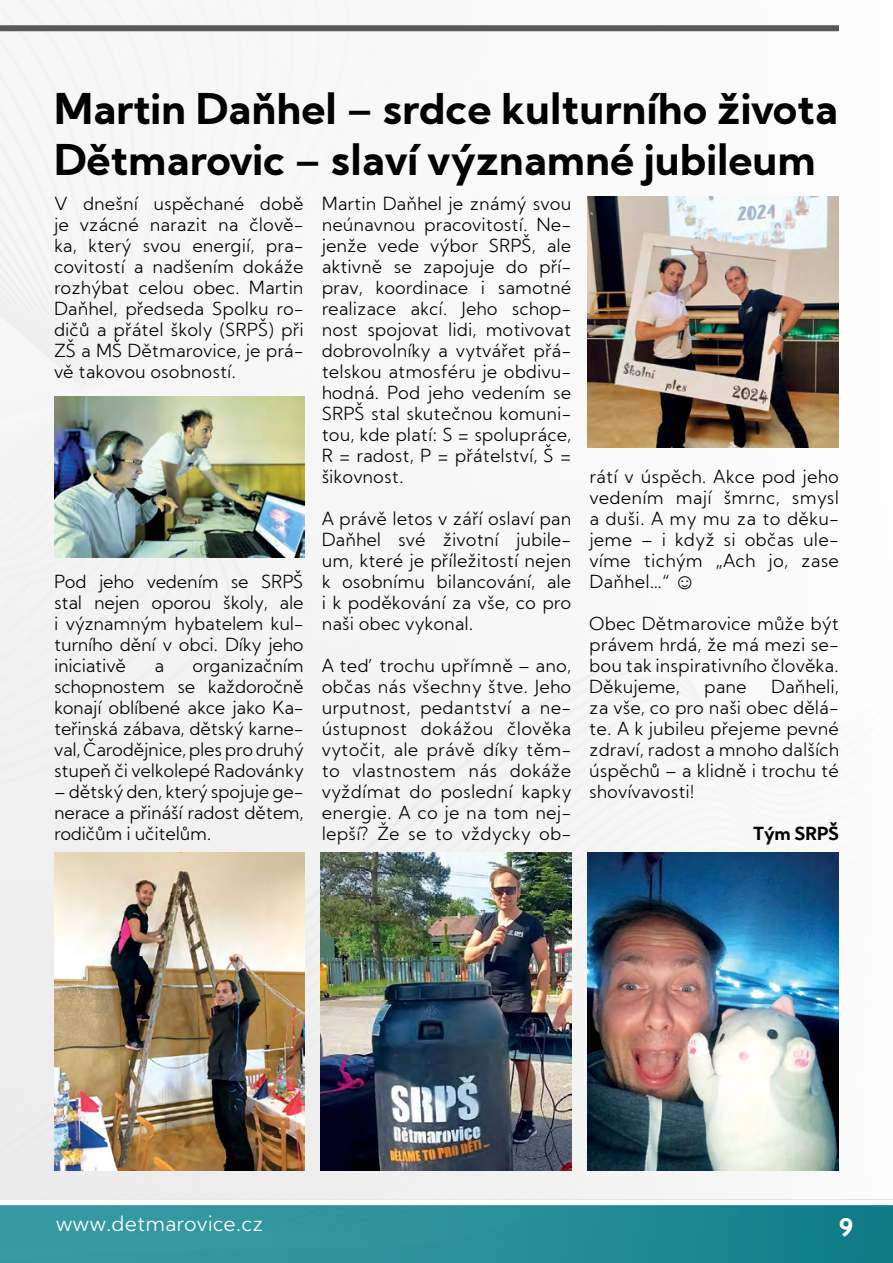
<style>
.page{position:relative;width:893px;height:1263px;background:#fff}
.page>*{position:absolute;margin:0;border:0;box-sizing:border-box;transform-origin:0 0}
.t1{font:700 42.3px/50.7px "Kumbh Sans";color:#000}
.t2{font:700 24px "Kumbh Sans";color:#fff}
.t3{font:300 21px "Kumbh Sans";color:#fff}
.t4{font:300 18px/21px "Kumbh Sans";color:#000;text-align:justify}
.t5{font:700 18px "Kumbh Sans";color:#000}
.s1{font-family:"Times New Roman";font-weight:400;font-size:21px}
</style>
<div class="page">
<img style="left:0;top:0;width:893px;height:1263px">
<div style="left:0;top:25px;width:839px;height:6px;background:#58595b"></div>
<div style="left:0;top:1199px;width:893px;height:6px;background:#fff"></div>
<img style="left:321px;top:853px;width:250px;height:317px">
<img style="left:587px;top:853px;width:252px;height:317px">
<img style="left:54px;top:853px;width:251px;height:317px">
<img style="left:587px;top:196px;width:252px;height:252px">
<img style="left:54px;top:397px;width:251px;height:161px">
<h1 class="t1" style="left:54px;top:84px;width:786px">Martin Daňhel – srdce kulturního života<br>Dětmarovic – slaví významné jubileum</h1>
<p class="t4" style="left:54px;top:193px;width:251px">V dnešní uspěchané době je vzácné narazit na člově&shy;ka, který svou energií, pra&shy;covitostí a nadšením dokáže rozhýbat celou obec. Martin Daňhel, předseda Spolku ro&shy;dičů a přátel školy (SRPŠ) při ZŠ a MŠ Dětmarovice, je prá&shy;vě takovou osobností.</p>
<p class="t4" style="left:322px;top:193px;width:251px">Martin Daňhel je známý svou neúnavnou pracovitostí. Ne&shy;jenže vede výbor SRPŠ, ale aktivně se zapojuje do pří&shy;prav, koordinace i samotné realizace akcí. Jeho schop&shy;nost spojovat lidi, motivovat dobrovolníky a vytvářet přá&shy;telskou atmosféru je obdivu&shy;hodná. Pod jeho vedením se SRPŠ stal skutečnou komuni&shy;tou, kde platí: S = spolupráce, R = radost, P = přátelství, Š = šikovnost.</p>
<p class="t4" style="left:322px;top:508px;width:251px">A právě letos v září oslaví pan Daňhel své životní jubile&shy;um, které je příležitostí nejen k osobnímu bilancování, ale i k poděkování za vše, co pro naši obec vykonal.</p>
<p class="t4" style="left:322px;top:655px;width:251px">A teď trochu upřímně – ano, občas nás všechny štve. Jeho urputnost, pedantství a ne&shy;ústupnost dokážou člověka vytočit, ale právě díky těm&shy;to vlastnostem nás dokáže vyždímat do poslední kapky energie. A co je na tom nej&shy;lepší? Že se to vždycky ob-</p>
<p class="t4" style="left:589px;top:466px;width:251px">rátí v úspěch. Akce pod jeho vedením mají šmrnc, smysl a duši. A my mu za to děku&shy;jeme – i když si občas ule&shy;víme tichým „Ach jo, zase Daňhel…“ <span class="s1">☺</span></p>
<p class="t4" style="left:589px;top:613px;width:251px">Obec Dětmarovice může být právem hrdá, že má mezi se&shy;bou tak inspirativního člověka.<br>Děkujeme,</p>
<p class="t4" style="left:54px;top:571px;width:251px">Pod jeho vedením se SRPŠ stal nejen oporou školy, ale i významným hybatelem kul&shy;turního dění v obci. Díky jeho iniciativě</p>
<p class="t4" style="left:54px;top:655px;width:251px;text-indent:139px">organizačním schopnostem se každoročně konají oblíbené akce jako Ka&shy;teřinská zábava, dětský karne&shy;val, Čarodějnice, ples pro druhý stupeň či velkolepé Radovánky</p>
<p class="t4" style="left:54px;top:781px;width:251px">– dětský den, který spojuje ge&shy;nerace a přináší radost dětem, rodičům i učitelům.</p>
<p class="t4" style="left:154px;top:655px;width:11px">a</p>
<p class="t4" style="left:589px;top:676px;width:251px;text-indent:182px">Daňheli, za vše, co pro naši obec dělá&shy;te. A k jubileu přejeme pevné zdraví, radost a mnoho dalších úspěchů – a klidně i trochu té shovívavosti!</p>
<p class="t5" style="left:753px;top:822px;width:87px">Tým SRPŠ</p>
<p class="t4" style="left:704px;top:676px;width:44px">pane</p>
<p class="t3" style="left:56px;top:1210px;width:209px">www.detmarovice.cz</p>
<h2 class="t2" style="left:839px;top:1212px;width:16px">9</h2>
</div>
